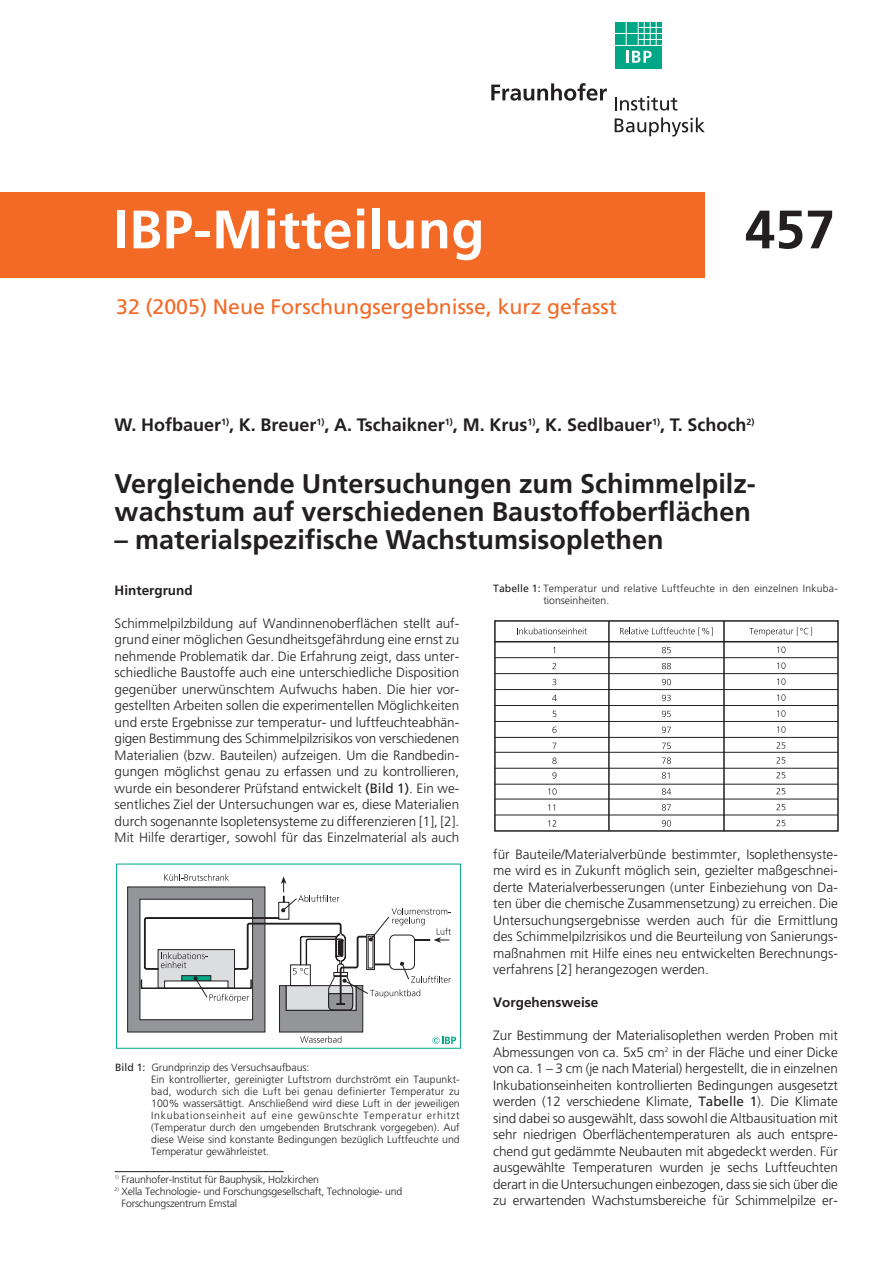
<style>
.page{position:relative;width:893px;height:1263px;background:#fff}
.page>*{position:absolute;margin:0;border:0;box-sizing:border-box;transform-origin:0 0}
.t1{font:700 54px "Frutiger";letter-spacing:.01em;color:#fff}
.t2{font:700 54px "Frutiger";color:#231f20}
.t3{font:700 27px/27.8px "Frutiger";color:#231f20}
.t4{font:21px "Frutiger";color:#f36a27}
.t5{font:700 18px "Frutiger";color:#231f20}
.t6{font:300 13.5px/16.5px "Frutiger";color:#231f20;text-align:justify}
.t7{font:700 13.5px "Frutiger";color:#231f20}
.t8{font:300 10.5px/12px "Frutiger";color:#231f20}
.s1{font-weight:400}
</style>
<div class="page">
<svg style="left:614px;top:117px;width:90px;height:20px"></svg>
<svg style="left:615px;top:96px;width:62px;height:15px"></svg>
<svg style="left:491px;top:83px;width:115px;height:18px"></svg>
<div style="left:614px;top:22px;width:47px;height:47px;background:#00a786"></div>
<hr style="left:613px;top:45px;width:49px;height:1px;background:#fff">
<hr style="left:613px;top:33px;width:49px;height:1px;background:#fff">
<svg style="left:625px;top:22px;width:1px;height:23px"></svg>
<svg style="left:637px;top:22px;width:25px;height:23px"></svg>
<svg style="left:626px;top:51px;width:25px;height:12px"></svg>
<div style="left:0;top:192px;width:704px;height:85px;background:#f36a27"></div>
<hr style="left:115px;top:1171px;width:169px;height:1px;background:#231f20">
<div style="left:127px;top:887px;width:138px;height:145px;background:#939598;border:1px solid #231f20"></div>
<div style="left:139px;top:899px;width:114px;height:121px;background:#fff;border:1px solid #231f20"></div>
<div style="left:116px;top:864px;width:345px;height:185px;border:1px solid #00a786"></div>
<div style="left:141px;top:979px;width:111px;height:10px;border:2px solid #231f20"></div>
<svg style="left:144px;top:874px;width:312px;height:170px"></svg>
<hr style="left:495px;top:641px;width:343px;height:1px;background:#231f20">
<svg style="left:517px;top:628px;width:70px;height:6px"></svg>
<svg style="left:620px;top:627px;width:93px;height:9px"></svg>
<svg style="left:661px;top:647px;width:9px;height:6px"></svg>
<svg style="left:749px;top:627px;width:63px;height:9px"></svg>
<svg style="left:777px;top:647px;width:8px;height:6px"></svg>
<hr style="left:495px;top:657px;width:343px;height:1px;background:#231f20">
<hr style="left:608px;top:621px;width:1px;height:210px;background:#231f20">
<hr style="left:723px;top:621px;width:1px;height:210px;background:#231f20">
<svg style="left:661px;top:663px;width:10px;height:6px"></svg>
<svg style="left:777px;top:663px;width:8px;height:6px"></svg>
<hr style="left:495px;top:673px;width:343px;height:1px;background:#231f20">
<svg style="left:552px;top:663px;width:4px;height:6px"></svg>
<svg style="left:662px;top:679px;width:9px;height:6px"></svg>
<svg style="left:777px;top:678px;width:8px;height:7px"></svg>
<hr style="left:495px;top:689px;width:343px;height:1px;background:#231f20">
<svg style="left:552px;top:679px;width:4px;height:6px"></svg>
<svg style="left:662px;top:695px;width:8px;height:6px"></svg>
<svg style="left:777px;top:694px;width:8px;height:7px"></svg>
<hr style="left:495px;top:705px;width:343px;height:1px;background:#231f20">
<svg style="left:552px;top:695px;width:4px;height:6px"></svg>
<svg style="left:662px;top:711px;width:8px;height:6px"></svg>
<svg style="left:777px;top:710px;width:8px;height:7px"></svg>
<hr style="left:495px;top:721px;width:343px;height:1px;background:#231f20">
<svg style="left:552px;top:711px;width:4px;height:6px"></svg>
<svg style="left:662px;top:727px;width:8px;height:6px"></svg>
<svg style="left:777px;top:726px;width:8px;height:7px"></svg>
<hr style="left:495px;top:737px;width:343px;height:1px;background:#231f20">
<svg style="left:552px;top:727px;width:4px;height:6px"></svg>
<svg style="left:662px;top:743px;width:8px;height:6px"></svg>
<svg style="left:776px;top:742px;width:9px;height:7px"></svg>
<hr style="left:495px;top:752px;width:343px;height:1px;background:#231f20">
<svg style="left:552px;top:743px;width:4px;height:6px"></svg>
<svg style="left:662px;top:757px;width:9px;height:7px"></svg>
<svg style="left:776px;top:757px;width:9px;height:7px"></svg>
<hr style="left:495px;top:768px;width:343px;height:1px;background:#231f20">
<svg style="left:552px;top:757px;width:4px;height:7px"></svg>
<svg style="left:661px;top:772px;width:8px;height:7px"></svg>
<svg style="left:776px;top:772px;width:9px;height:6px"></svg>
<hr style="left:495px;top:784px;width:343px;height:1px;background:#231f20">
<svg style="left:552px;top:772px;width:4px;height:7px"></svg>
<svg style="left:661px;top:788px;width:10px;height:7px"></svg>
<svg style="left:776px;top:788px;width:9px;height:6px"></svg>
<hr style="left:495px;top:799px;width:343px;height:1px;background:#231f20">
<svg style="left:548px;top:788px;width:8px;height:7px"></svg>
<svg style="left:661px;top:804px;width:9px;height:7px"></svg>
<svg style="left:776px;top:804px;width:9px;height:6px"></svg>
<hr style="left:495px;top:815px;width:343px;height:1px;background:#231f20">
<svg style="left:548px;top:804px;width:7px;height:7px"></svg>
<svg style="left:662px;top:820px;width:9px;height:7px"></svg>
<svg style="left:776px;top:820px;width:9px;height:6px"></svg>
<svg style="left:548px;top:820px;width:8px;height:7px"></svg>
<div style="left:494px;top:620px;width:344px;height:212px;border:2px solid #231f20"></div>
<h1 class="t1" style="left:114px;top:208px;width:372px">IBP-Mitteilung</h1>
<h3 class="t4" style="left:116px;top:299px;width:502px">32 (2005) Neue Forschungsergebnisse, kurz gefasst</h3>
<h1 class="t2" style="left:745px;top:208px;width:92px">457</h1>
<h3 class="t5" style="left:115px;top:418px;width:641px">W. Hofbauer<sup>1)</sup>, K. Breuer<sup>1)</sup>, A. Tschaikner<sup>1)</sup>, M. Krus<sup>1)</sup>, K. Sedlbauer<sup>1)</sup>, T. Schoch<sup>2)</sup></h3>
<h2 class="t3" style="left:115px;top:472px;width:642px">Vergleichende Untersuchungen zum Schimmelpilz&shy;wachstum auf verschiedenen Baustoffoberflächen</h2>
<h2 class="t3" style="left:115px;top:528px;width:550px">– materialspezifische Wachstumsisoplethen</h2>
<p class="t7" style="left:115px;top:585px;width:79px">Hintergrund</p>
<p class="t6" style="left:115px;top:616px;width:346px">Schimmelpilzbildung auf Wandinnenoberflächen stellt auf&shy;grund einer möglichen Gesundheitsgefährdung eine ernst zu nehmende Problematik dar. Die Erfahrung zeigt, dass unter&shy;schiedliche Baustoffe auch eine unterschiedliche Disposition gegenüber unerwünschtem Aufwuchs haben. Die hier vor&shy;gestellten Arbeiten sollen die experimentellen Möglichkeiten und erste Ergebnisse zur temperatur- und luftfeuchteabhän&shy;gigen Bestimmung des Schimmelpilzrisikos von verschiedenen Materialien (bzw. Bauteilen) aufzeigen. Um die Randbedin&shy;gungen möglichst genau zu erfassen und zu kontrollieren, wurde ein besonderer Prüfstand entwickelt <span class="s1">(Bild 1)</span>. Ein we&shy;sentliches Ziel der Untersuchungen war es, diese Materialien durch sogenannte Isopletensysteme zu differenzieren [1], [2].<br>Mit Hilfe derartiger, sowohl für das Einzelmaterial als auch</p>
<p class="t8" style="left:151px;top:1062px;width:310px;text-indent:-36px"><span class="s1">Bild 1:</span> Grundprinzip des Versuchsaufbaus:<br>Ein kontrollierter, gereinigter Luftstrom durchströmt ein Taupunkt&shy;bad, wodurch sich die Luft bei genau definierter Temperatur zu 100% wassersättigt. Anschließend wird diese Luft in der jeweiligen Inkubationseinheit auf eine gewünschte Temperatur erhitzt (Temperatur durch den umgebenden Brutschrank vorgegeben). Auf diese Weise sind konstante Bedingungen bezüglich Luftfeuchte und Temperatur gewährleistet.</p>
<p class="t8" style="left:115px;top:1174px;width:206px"><sup>1)</sup> Fraunhofer-Institut für Bauphysik, Holzkirchen</p>
<p class="t8" style="left:122px;top:1186px;width:282px;text-indent:-7px"><sup>2)</sup> Xella Technologie- und Forschungsgesellschaft, Technologie- und<br>Forschungszentrum Emstal</p>
<p class="t8" style="left:543px;top:583px;width:296px;text-indent:-50px"><span class="s1">Tabelle 1:</span> Temperatur und relative Luftfeuchte in den einzelnen Inkuba&shy;tionseinheiten.</p>
<p class="t6" style="left:493px;top:847px;width:346px">für Bauteile/Materialverbünde bestimmter, Isoplethensyste&shy;me wird es in Zukunft möglich sein, gezielter maßgeschnei&shy;derte Materialverbesserungen (unter Einbeziehung von Da&shy;ten über die chemische Zusammensetzung) zu erreichen. Die Untersuchungsergebnisse werden auch für die Ermittlung des Schimmelpilzrisikos und die Beurteilung von Sanierungs&shy;maßnahmen mit Hilfe eines neu entwickelten Berechnungs&shy;verfahrens [2] herangezogen werden.</p>
<p class="t7" style="left:493px;top:997px;width:106px">Vorgehensweise</p>
<p class="t6" style="left:493px;top:1028px;width:346px">Zur Bestimmung der Materialisoplethen werden Proben mit Abmessungen von ca. 5x5 cm<sup>2</sup> in der Fläche und einer Dicke von ca. 1 – 3 cm (je nach Material) hergestellt, die in einzelnen Inkubationseinheiten kontrollierten Bedingungen ausgesetzt werden (12 verschiedene Klimate, <span class="s1">Tabelle 1</span>). Die Klimate sind dabei so ausgewählt, dass sowohl die Altbausituation mit sehr niedrigen Oberflächentemperaturen als auch entspre&shy;chend gut gedämmte Neubauten mit abgedeckt werden. Für ausgewählte Temperaturen wurden je sechs Luftfeuchten derart in die Untersuchungen einbezogen, dass sie sich über die zu erwartenden Wachstumsbereiche für Schimmelpilze er-</p>
</div>
